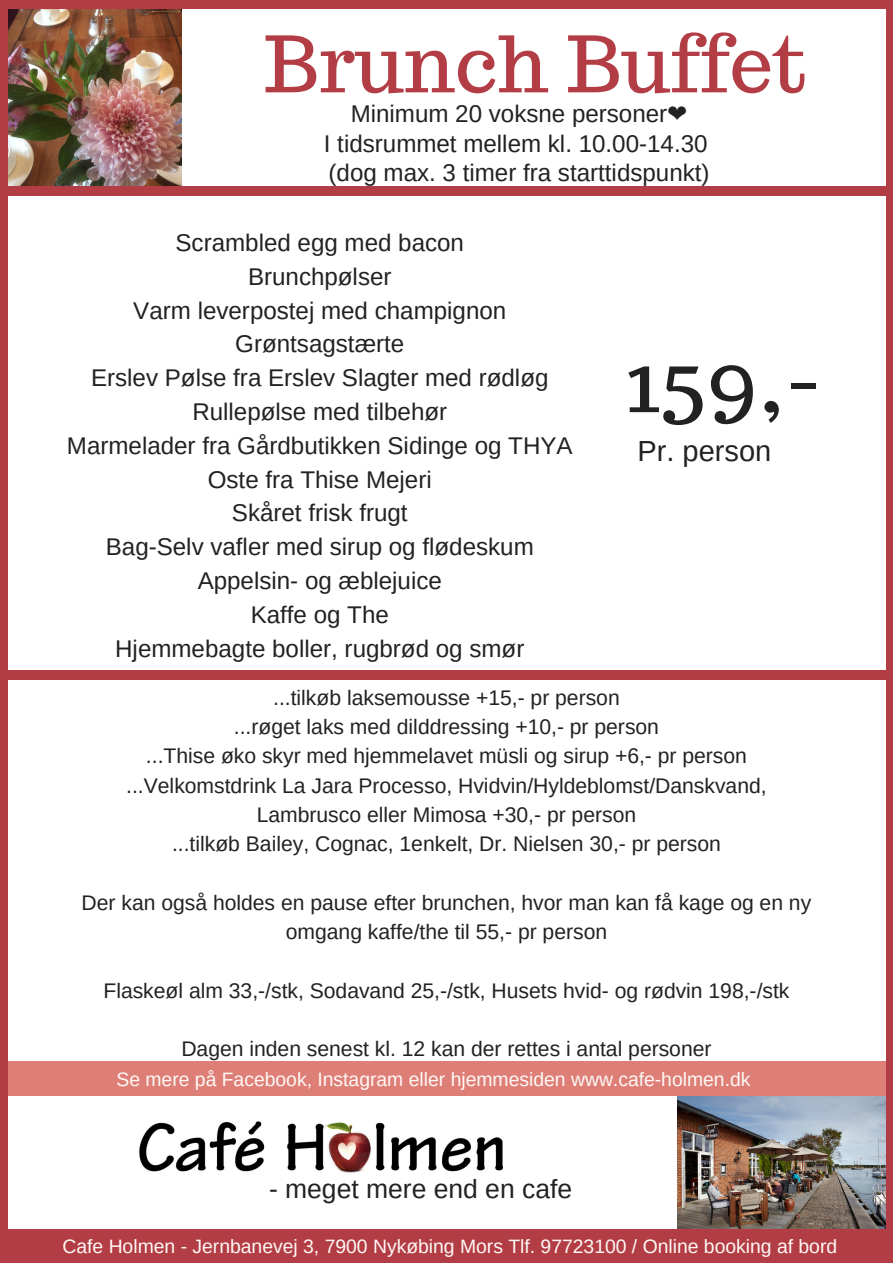
<style>
.page{position:relative;width:893px;height:1263px;background:#fff}
.page>*{position:absolute;margin:0;border:0;box-sizing:border-box;transform-origin:0 0}
.t1{font:87.15px "Trocchi";color:#222}
.t2{font:77.55px "Trocchi";color:#b33d45}
.t3{font:29.1px "Arimo";color:#222}
.t4{font:26.55px "Arimo";color:#222}
.t5{font:24.15px/33.8px "Arimo";color:#222;text-align:center}
.t6{font:21.15px/29.2px "Arimo";color:#222;text-align:center}
.t7{font:19.35px "Arimo";color:#fff8f5}
.s1{font-family:"DejaVu Sans"}
</style>
<div class="page">
<img style="left:678px;top:1096px;width:208px;height:132px">
<div style="left:0;top:1228px;width:893px;height:35px;background:#b33d45"></div>
<div style="left:0;top:1061px;width:893px;height:35px;background:#de7f77"></div>
<img style="left:139px;top:1121px;width:363px;height:52px">
<img style="left:8px;top:9px;width:174px;height:178px">
<div style="left:0;top:187px;width:893px;height:9px;background:#b33d45"></div>
<div style="left:0;top:3px;width:8px;height:1259px;background:#b33d45"></div>
<div style="left:0;top:0;width:893px;height:9px;background:#b33d45"></div>
<div style="left:886px;top:7px;width:7px;height:1255px;background:#b33d45"></div>
<div style="left:0;top:670px;width:893px;height:9px;background:#b33d45"></div>
<h2 class="t2" style="left:264px;top:13px;width:544px">Brunch Buffet</h2>
<p class="t5" style="left:324px;top:99px;width:387px;line-height:29.2px">Minimum 20 voksne personer<span class="s1">❤<br></span>I tidsrummet mellem kl. 10.00-14.30 (dog max. 3 timer fra starttidspunkt)</p>
<p class="t5" style="left:67px;top:226px;width:507px">Scrambled egg med bacon<br>Brunchpølser<br>Varm leverpostej med champignon<br>Grøntsagstærte<br>Erslev Pølse fra Erslev Slagter med rødløg<br>Rullepølse med tilbehør<br>Marmelader fra Gårdbutikken Sidinge og THYA<br>Oste fra Thise Mejeri<br>Skåret frisk frugt<br>Bag-Selv vafler med sirup og flødeskum<br>Appelsin- og æblejuice<br>Kaffe og The<br>Hjemmebagte boller, rugbrød og smør</p>
<p class="t6" style="left:126px;top:683px;width:642px">...tilkøb laksemousse +15,- pr person<br>...røget laks med dilddressing +10,- pr person<br>...Thise øko skyr med hjemmelavet müsli og sirup +6,- pr person ...Velkomstdrink La Jara Processo, Hvidvin/Hyldeblomst/Danskvand, Lambrusco eller Mimosa +30,- pr person<br>...tilkøb Bailey, Cognac, 1enkelt, Dr. Nielsen 30,- pr person</p>
<p class="t6" style="left:82px;top:888px;width:731px">Der kan også holdes en pause efter brunchen, hvor man kan få kage og en ny omgang kaffe/the til 55,- pr person</p>
<p class="t6" style="left:103px;top:976px;width:688px">Flaskeøl alm 33,-/stk, Sodavand 25,-/stk, Husets hvid- og rødvin 198,-/stk</p>
<p class="t6" style="left:181px;top:1034px;width:532px">Dagen inden senest kl. 12 kan der rettes i antal personer</p>
<h1 class="t1" style="left:625px;top:323px;width:199px">159,-</h1>
<h3 class="t3" style="left:637px;top:434px;width:135px">Pr. person</h3>
<p class="t7" style="left:117px;top:1068px;width:635px">Se mere på Facebook, Instagram eller hjemmesiden www.cafe-holmen.dk</p>
<p class="t4" style="left:269px;top:1174px;width:305px">- meget mere end en cafe</p>
<p class="t7" style="left:62px;top:1236px;width:776px">Cafe Holmen - Jernbanevej 3, 7900 Nykøbing Mors Tlf. 97723100 / Online booking af bord</p>
</div>
